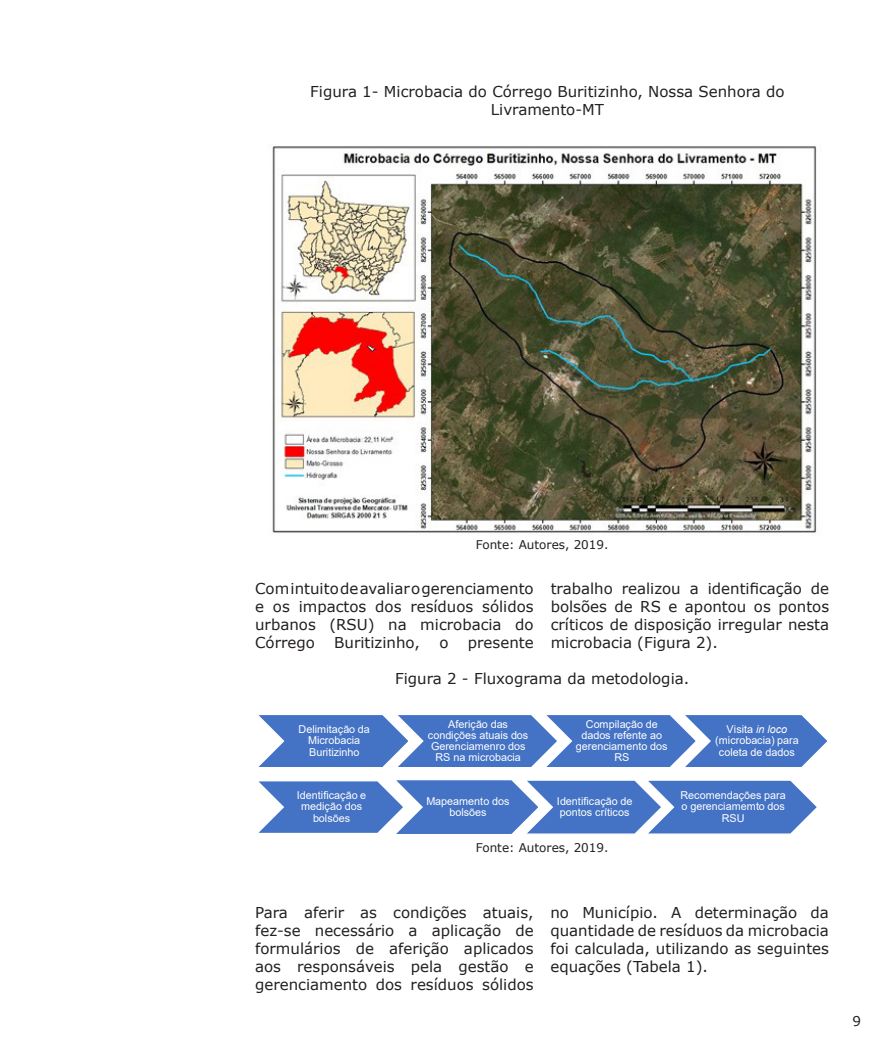
<style>
.page{position:relative;width:893px;height:1063px;background:#fff}
.page>*{position:absolute;margin:0;border:0;box-sizing:border-box;transform-origin:0 0}
.Texto{font:15px/18px "Verdana";color:#231f20;text-align:justify}
.Figura_Tabela_Diagra{font:15px/18px "Verdana";color:#231f20;text-align:center}
.t1{font:13.5px "Verdana";color:#231f20}
.Fonte{font:12px "Verdana";color:#231f20}
.t2{font:10.8px/11.1px "Arial";letter-spacing:-.005em;color:#fff;text-align:center}
.s1{font-style:italic}
</style>
<div class="page">
<img style="left:272px;top:146px;width:545px;height:389px">
<svg style="left:258px;top:715px;width:569px;height:52px;background:#5b84cb"></svg>
<svg style="left:258px;top:780px;width:559px;height:54px;background:#6187cd"></svg>
<p class="Figura_Tabela_Diagra" style="left:310px;top:82px;width:476px">Figura 1- Microbacia do Córrego Buritizinho, Nossa Senhora do<br>Livramento-MT</p>
<p class="Fonte" style="left:476px;top:537px;width:134px">Fonte: Autores, 2019.</p>
<p class="Texto" style="left:255px;top:579px;width:280px">Com intuito de avaliar o gerenciamento e os impactos dos resíduos sólidos urbanos (RSU) na microbacia do Córrego</p>
<p class="Texto" style="left:551px;top:579px;width:280px">trabalho realizou a identificação de bolsões de RS e apontou os pontos críticos de disposição irregular nesta microbacia (Figura 2).</p>
<p class="Figura_Tabela_Diagra" style="left:395px;top:669px;width:296px">Figura 2 - Fluxograma da metodologia.</p>
<p class="Texto" style="left:334px;top:633px;width:87px">Buritizinho,</p>
<p class="Texto" style="left:439px;top:633px;width:11px">o</p>
<p class="Texto" style="left:468px;top:633px;width:67px">presente</p>
<p class="t2" style="left:299px;top:724px;width:73px">Delimitação da<br>Microbacia<br>Buritizinho</p>
<p class="t2" style="left:428px;top:718px;width:102px">Aferição das condições atuais dos<br>Gerenciamenro dos<br>RS na microbacia</p>
<p class="t2" style="left:576px;top:718px;width:93px">Compilação de dados refente ao gerenciamento dos<br>RS</p>
<p class="t2" style="left:715px;top:724px;width:85px">Visita <span class="s1">in loco </span>(microbacia) para coleta de dados</p>
<p class="t2" style="left:297px;top:790px;width:71px">Identificação e medição dos bolsões</p>
<p class="t2" style="left:426px;top:795px;width:85px">Mapeamento dos bolsões</p>
<p class="t2" style="left:557px;top:795px;width:77px;text-align:left">Identificação de pontos críticos</p>
<p class="t2" style="left:681px;top:790px;width:107px">Recomendações para o gerenciamemto dos<br>RSU</p>
<p class="Fonte" style="left:476px;top:840px;width:134px">Fonte: Autores, 2019.</p>
<p class="Texto" style="left:255px;top:903px;width:280px">Para aferir as condições atuais, fez-se necessário a aplicação de formulários de aferição aplicados aos responsáveis pela gestão e gerenciamento dos resíduos sólidos</p>
<p class="Texto" style="left:550px;top:903px;width:280px">no Município. A determinação da quantidade de resíduos da microbacia foi calculada, utilizando as seguintes equações (Tabela 1).</p>
<p class="t1" style="left:852px;top:1012px;width:10px">9</p>
</div>
